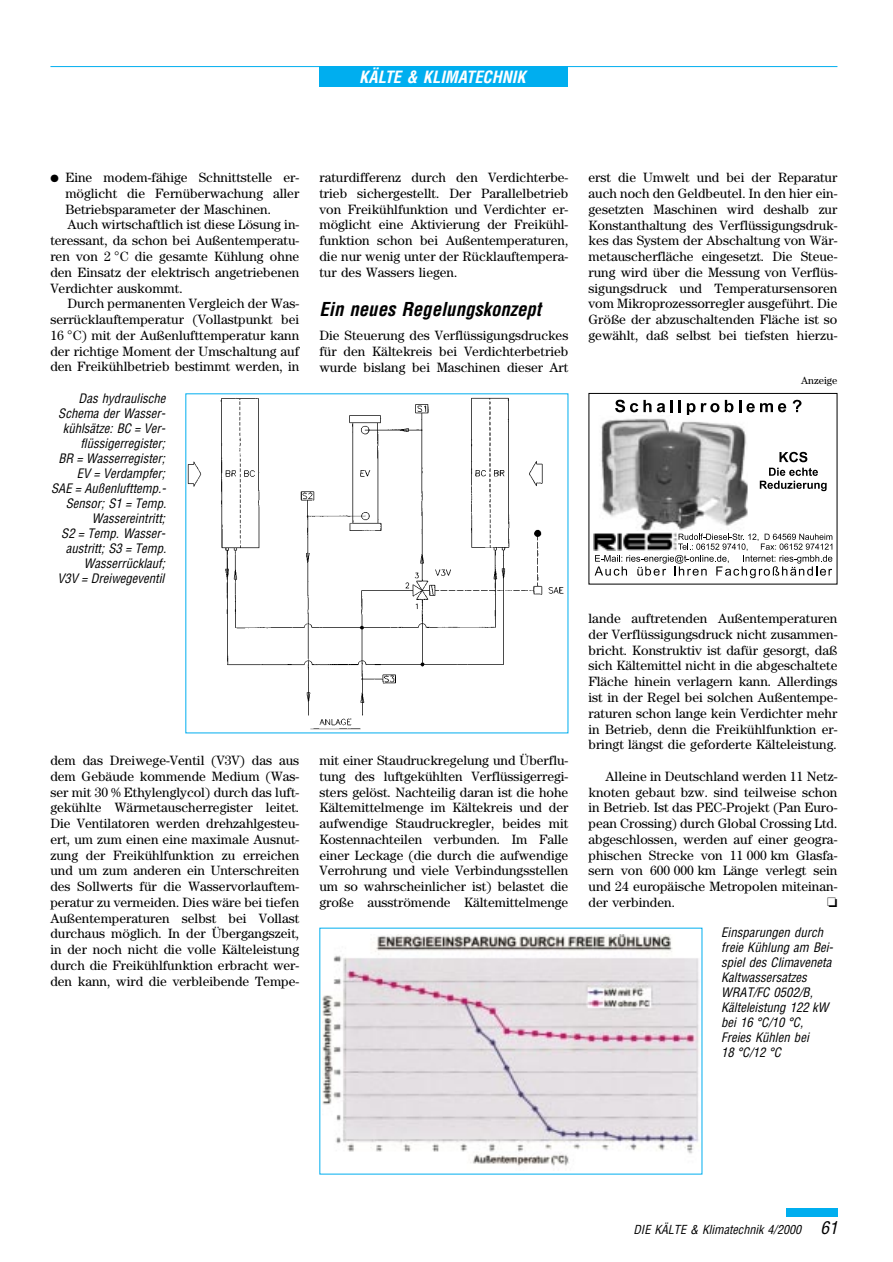
<style>
.page{position:relative;width:893px;height:1262px;background:#fff}
.page>*{position:absolute;margin:0;border:0;box-sizing:border-box;transform-origin:0 0}
.t1{font:italic 700 condensed 18.75px "Helvetica";color:#000}
.t2{font:italic 700 condensed 16.5px "Helvetica";color:#fff}
.t3{font:13.5px/15.8px "Century";color:#000;text-align:justify}
.t4{font:italic condensed 12.75px/15px "Helvetica";color:#000;text-align:right}
.t5{font:italic condensed 12.15px "Helvetica";color:#000}
.t6{font:10.5px "Century";color:#000}
.s1{font-size:17.25px}
</style>
<div class="page">
<div style="left:786px;top:1208px;width:51px;height:8px;background:#00aeef"></div>
<div style="left:319px;top:67px;width:249px;height:20px;background:#00aeef"></div>
<hr style="left:50px;top:66px;width:787px;height:1px;background:#00aeef">
<img style="left:187px;top:397px;width:377px;height:333px">
<img style="left:322px;top:934px;width:378px;height:232px">
<svg style="left:615px;top:400px;width:36px;height:12px"></svg>
<svg style="left:657px;top:400px;width:15px;height:12px"></svg>
<svg style="left:678px;top:400px;width:3px;height:12px"></svg>
<svg style="left:687px;top:403px;width:8px;height:12px"></svg>
<svg style="left:701px;top:400px;width:32px;height:12px"></svg>
<svg style="left:739px;top:400px;width:15px;height:12px"></svg>
<svg style="left:760px;top:403px;width:26px;height:9px"></svg>
<svg style="left:792px;top:400px;width:9px;height:12px"></svg>
<img style="left:601px;top:418px;width:146px;height:112px">
<svg style="left:759px;top:452px;width:67px;height:39px"></svg>
<img style="left:593px;top:532px;width:83px;height:18px">
<svg style="left:594px;top:533px;width:238px;height:45px"></svg>
<p class="t2" style="left:359px;top:71px;width:168px">KÄLTE &amp; KLIMATECHNIK</p>
<p class="t3" style="left:50px;top:171px;width:250px">● Eine modem-fähige Schnittstelle er-</p>
<p class="t3" style="left:65px;top:187px;width:235px">möglicht die Fernüberwachung aller</p>
<p class="t3" style="left:65px;top:202px;width:207px">Betriebsparameter der Maschinen.</p>
<p class="t3" style="left:67px;top:218px;width:233px">Auch wirtschaftlich ist diese Lösung in-</p>
<p class="t3" style="left:50px;top:234px;width:250px">teressant, da schon bei Außentemperatu-</p>
<p class="t3" style="left:50px;top:250px;width:250px">ren von 2 °C die gesamte Kühlung ohne</p>
<p class="t3" style="left:50px;top:265px;width:250px">den Einsatz der elektrisch angetriebenen</p>
<p class="t3" style="left:50px;top:281px;width:134px">Verdichter auskommt.</p>
<p class="t3" style="left:67px;top:297px;width:233px">Durch permanenten Vergleich der Was-</p>
<p class="t3" style="left:50px;top:313px;width:250px">serrücklauftemperatur (Vollastpunkt bei</p>
<p class="t3" style="left:50px;top:328px;width:250px">16 °C) mit der Außenlufttemperatur kann</p>
<p class="t3" style="left:50px;top:344px;width:250px">der richtige Moment der Umschaltung auf</p>
<p class="t3" style="left:50px;top:360px;width:250px">den Freikühlbetrieb bestimmt werden, in</p>
<p class="t4" style="left:51px;top:392px;width:119px">Das hydraulische<br>Schema der Wasser&shy;kühlsätze: BC = Ver&shy;flüssigerregister;<br>BR = Wasserregister;<br>EV = Verdampfer;<br>SAE = Außenlufttemp.-<br>Sensor; S1 = Temp.<br>Wassereintritt;<br>S2 = Temp. Wasser&shy;austritt; S3 = Temp.<br>Wasserrücklauf;<br>V3V = Dreiwegeventil</p>
<p class="t3" style="left:319px;top:171px;width:250px">raturdifferenz durch den Verdichterbe&shy;trieb sichergestellt. Der Parallelbetrieb von Freikühlfunktion und Verdichter er&shy;möglicht eine Aktivierung der Freikühl&shy;funktion schon bei Außentemperaturen, die nur wenig unter der Rücklauftempera&shy;tur des Wassers liegen.</p>
<h1 class="t1" style="left:319px;top:302px;width:227px">Ein neues Regelungskonzept</h1>
<p class="t3" style="left:319px;top:329px;width:250px">Die Steuerung des Verflüssigungsdruckes für den Kältekreis bei Verdichterbetrieb wurde bislang bei Maschinen dieser Art</p>
<p class="t3" style="left:50px;top:754px;width:250px">dem das Dreiwege-Ventil (V3V) das aus dem Gebäude kommende Medium (Was&shy;ser mit 30 % Ethylenglycol) durch das luft&shy;gekühlte Wärmetauscherregister leitet.<br>Die Ventilatoren werden drehzahlgesteu&shy;ert, um zum einen eine maximale Ausnut&shy;zung der Freikühlfunktion zu erreichen und um zum anderen ein Unterschreiten des Sollwerts für die Wasservorlauftem&shy;peratur zu vermeiden. Dies wäre bei tiefen Außentemperaturen selbst bei Vollast durchaus möglich. In der Übergangszeit, in der noch nicht die volle Kälteleistung durch die Freikühlfunktion erbracht wer&shy;den kann, wird die verbleibende Tempe-</p>
<p class="t3" style="left:319px;top:754px;width:250px">mit einer Staudruckregelung und Überflu&shy;tung des luftgekühlten Verflüssigerregi&shy;sters gelöst. Nachteilig daran ist die hohe Kältemittelmenge im Kältekreis und der aufwendige Staudruckregler, beides mit Kostennachteilen verbunden. Im Falle einer Leckage (die durch die aufwendige Verrohrung und viele Verbindungsstellen um so wahrscheinlicher ist) belastet die große ausströmende Kältemittelmenge</p>
<p class="t3" style="left:588px;top:171px;width:250px">erst die Umwelt und bei der Reparatur auch noch den Geldbeutel. In den hier ein&shy;gesetzten Maschinen wird deshalb zur Konstanthaltung des Verflüssigungsdruk&shy;kes das System der Abschaltung von Wär&shy;metauscherfläche eingesetzt. Die Steue&shy;rung wird über die Messung von Verflüs&shy;sigungsdruck und Temperatursensoren vom Mikroprozessorregler ausgeführt. Die Größe der abzuschaltenden Fläche ist so gewählt, daß selbst bei tiefsten hierzu-</p>
<p class="t6" style="left:801px;top:377px;width:38px">Anzeige</p>
<p class="t3" style="left:588px;top:612px;width:250px">lande auftretenden Außentemperaturen der Verflüssigungsdruck nicht zusammen&shy;bricht. Konstruktiv ist dafür gesorgt, daß sich Kältemittel nicht in die abgeschaltete Fläche hinein verlagern kann. Allerdings ist in der Regel bei solchen Außentempe&shy;raturen schon lange kein Verdichter mehr in Betrieb, denn die Freikühlfunktion er&shy;bringt längst die geforderte Kälteleistung.</p>
<p class="t3" style="left:588px;top:769px;width:250px;text-indent:17px">Alleine in Deutschland werden 11 Netz&shy;knoten gebaut bzw. sind teilweise schon in Betrieb. Ist das PEC-Projekt (Pan Euro&shy;pean Crossing) durch Global Crossing Ltd. abgeschlossen, werden auf einer geogra&shy;phischen Strecke von 11 000 km Glasfa&shy;sern von 600 000 km Länge verlegt sein und 24 europäische Metropolen miteinan&shy;der verbinden.</p>
<p class="t4" style="left:721px;top:926px;width:116px;text-align:left">Einsparungen durch freie Kühlung am Bei&shy;spiel des Climaveneta<br>Kaltwassersatzes<br>WRAT/FC 0502/B,<br>Kälteleistung 122 kW bei 16 °C/10 °C,<br>Freies Kühlen bei<br>18 °C/12 °C</p>
<p class="t5" style="left:633px;top:1224px;width:209px">DIE KÄLTE &amp; Klimatechnik 4/2000 <span class="s1">61</span></p>
</div>
